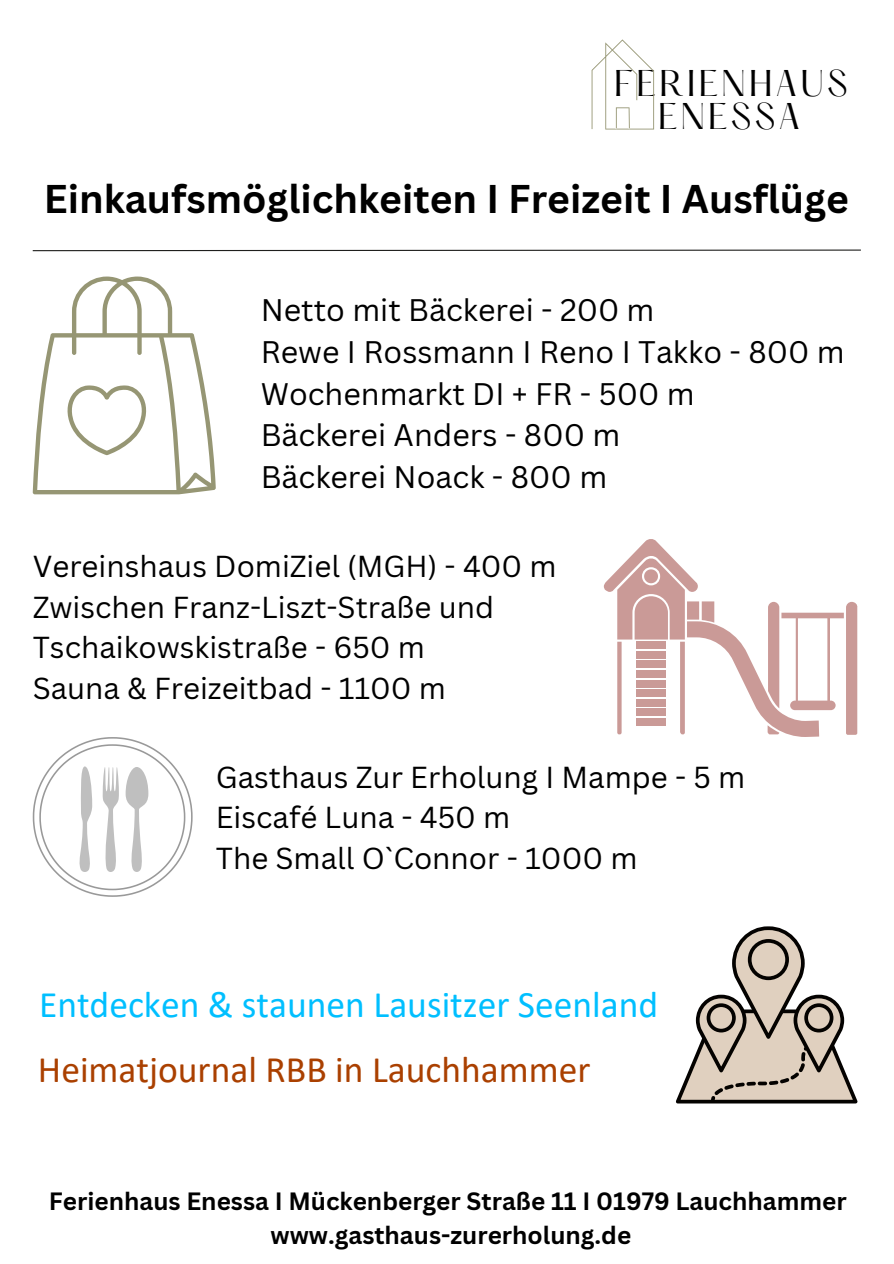
<style>
.page{position:relative;width:894px;height:1264px;background:#fff}
.page>*{position:absolute;margin:0;border:0;box-sizing:border-box;transform-origin:0 0}
.t1{font:700 39px "Canva Sans";color:#000}
.t2{font:37.5px "Calibri";color:#00bfff}
.t3{font:37.5px "Calibri";color:#aa4000}
.t4{font:32.55px/32.5px "Hatton";letter-spacing:.1em;color:#000;text-align:center}
.t5{font:30.3px/41.8px "Canva Sans";color:#000}
.t6{font:29.55px/40.5px "Canva Sans";color:#000}
.t7{font:700 24.3px "Canva Sans";color:#000}
</style>
<div class="page">
<svg style="left:591px;top:39px;width:63px;height:90px"></svg>
<svg style="left:32px;top:249px;width:829px;height:3px"></svg>
<svg style="left:33px;top:276px;width:183px;height:218px"></svg>
<svg style="left:676px;top:926px;width:181px;height:177px"></svg>
<div style="left:805px;top:1005px;width:26px;height:25px;background:#e0d0bf;border-radius:50%"></div>
<div style="left:804px;top:1003px;width:29px;height:29px;border:4px solid #040200;border-radius:50%"></div>
<svg style="left:603px;top:539px;width:253px;height:198px"></svg>
<svg style="left:33px;top:737px;width:159px;height:159px"></svg>
<p class="t4" style="left:614px;top:71px;width:235px">FERIENHAUS<br>ENESSA</p>
<h1 class="t1" style="left:44px;top:171px;width:806px">Einkaufsmöglichkeiten I Freizeit I Ausflüge</h1>
<p class="t5" style="left:260px;top:288px;width:585px">Netto mit Bäckerei - 200 m<br>Rewe I Rossmann I Reno I Takko - 800 m<br>Wochenmarkt DI + FR - 500 m<br>Bäckerei Anders - 800 m<br>Bäckerei Noack - 800 m</p>
<h3 class="t6" style="left:33px;top:545px;width:525px">Vereinshaus DomiZiel (MGH) - 400 m<br>Zwischen Franz-Liszt-Straße und<br>Tschaikowskistraße - 650 m<br>Sauna &amp; Freizeitbad - 1100 m</h3>
<p class="t6" style="left:216px;top:756px;width:531px">Gasthaus Zur Erholung I Mampe - 5 m<br>Eiscafé Luna - 450 m<br>The Small O`Connor - 1000 m</p>
<p class="t2" style="left:39px;top:978px;width:620px">Entdecken &amp; staunen Lausitzer Seenland</p>
<p class="t3" style="left:38px;top:1043px;width:554px">Heimatjournal RBB in Lauchhammer</p>
<h2 class="t7" style="left:49px;top:1184px;width:799px">Ferienhaus Enessa I Mückenberger Straße 11 I 01979 Lauchhammer</h2>
<p class="t7" style="left:270px;top:1218px;width:362px">www.gasthaus-zurerholung.de</p>
</div>
